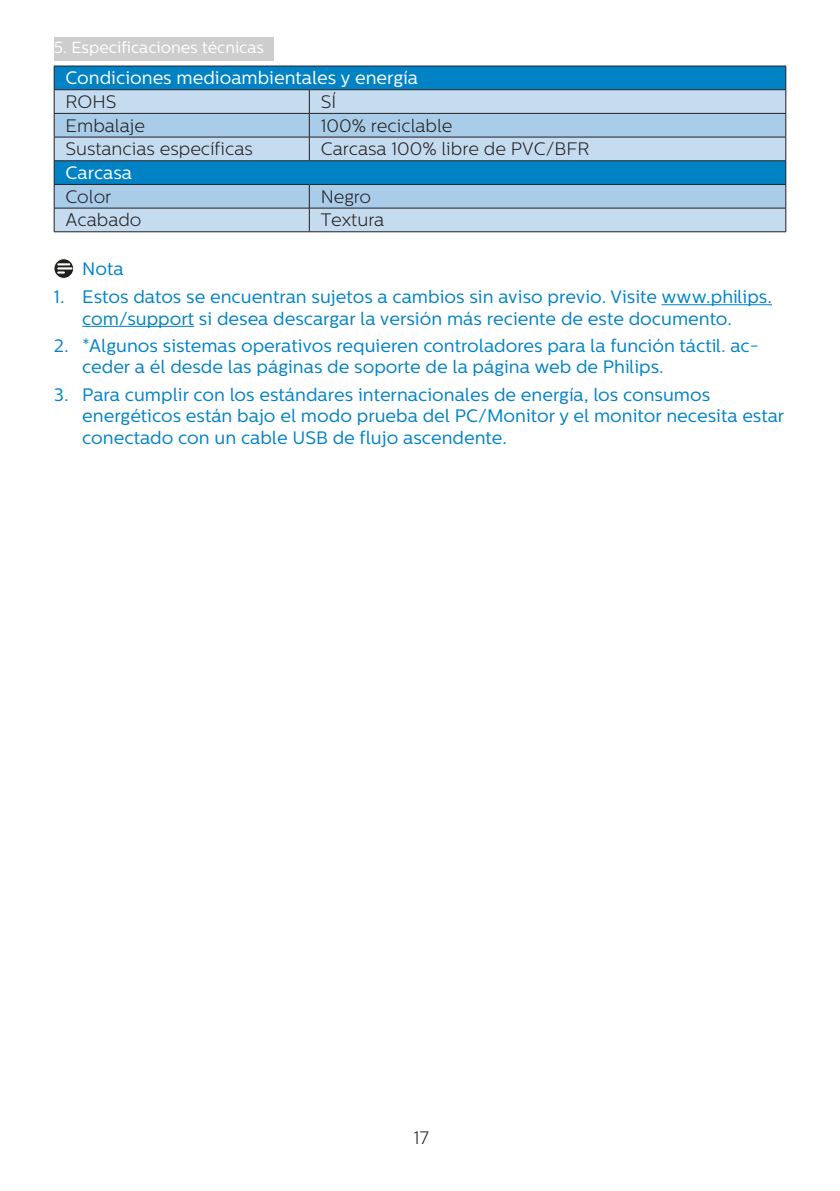
<style>
.page{position:relative;width:840px;height:1191px;background:#fff}
.page>*{position:absolute;margin:0;border:0;box-sizing:border-box;transform-origin:0 0}
.Heading_4_Blue{font:18px/21.6px "Centrale Sans";color:#0082c5}
.t1{font:300 18px "Centrale Sans";color:#231f20}
.t2{font:18px "Centrale Sans";color:#fff}
.t3{font:16px "Centrale Sans";color:#fff}
</style>
<div class="page">
<div style="left:54px;top:37px;width:219px;height:24px;background:#cdcdcd"></div>
<hr style="left:661px;top:304px;width:110px;height:1px;background:#0082c5">
<hr style="left:82px;top:326px;width:112px;height:1px;background:#0082c5">
<div style="left:55px;top:67px;width:730px;height:22px;background:#0082c5"></div>
<div style="left:55px;top:90px;width:730px;height:141px;background:#c5dcf0"></div>
<svg style="left:55px;top:114px;width:730px;height:94px;background:#83bbdf"></svg>
<hr style="left:54px;top:66px;width:255px;height:1px;background:#231f20">
<hr style="left:309px;top:66px;width:476px;height:1px;background:#231f20">
<hr style="left:54px;top:89px;width:255px;height:1px;background:#231f20">
<hr style="left:309px;top:89px;width:476px;height:1px;background:#231f20">
<hr style="left:54px;top:113px;width:255px;height:1px;background:#231f20">
<hr style="left:309px;top:113px;width:476px;height:1px;background:#231f20">
<hr style="left:54px;top:137px;width:255px;height:1px;background:#231f20">
<hr style="left:309px;top:137px;width:476px;height:1px;background:#231f20">
<svg style="left:309px;top:90px;width:1px;height:70px"></svg>
<hr style="left:54px;top:160px;width:255px;height:1px;background:#231f20">
<hr style="left:309px;top:160px;width:476px;height:1px;background:#231f20">
<hr style="left:54px;top:184px;width:255px;height:1px;background:#231f20">
<hr style="left:309px;top:184px;width:476px;height:1px;background:#231f20">
<hr style="left:54px;top:208px;width:255px;height:1px;background:#231f20">
<svg style="left:54px;top:66px;width:1px;height:165px"></svg>
<hr style="left:309px;top:208px;width:476px;height:1px;background:#231f20">
<svg style="left:309px;top:185px;width:1px;height:46px"></svg>
<svg style="left:785px;top:66px;width:1px;height:165px"></svg>
<hr style="left:54px;top:231px;width:255px;height:1px;background:#231f20">
<hr style="left:309px;top:231px;width:476px;height:1px;background:#231f20">
<svg style="left:54px;top:259px;width:20px;height:19px"></svg>
<div style="left:54px;top:259px;width:20px;height:19px;border:1px solid #fff;border-radius:50%"></div>
<svg style="left:58px;top:263px;width:13px;height:11px"></svg>
<p class="t3" style="left:54px;top:38px;width:211px">5. Especificaciones técnicas</p>
<p class="t2" style="left:65px;top:67px;width:354px">Condiciones medioambientales y energía</p>
<p class="t1" style="left:65px;top:91px;width:52px">ROHS</p>
<p class="t1" style="left:320px;top:91px;width:17px">SÍ</p>
<p class="t1" style="left:65px;top:115px;width:81px">Embalaje</p>
<p class="t1" style="left:320px;top:115px;width:133px">100% reciclable</p>
<p class="t1" style="left:65px;top:139px;width:189px">Sustancias específicas</p>
<p class="t1" style="left:320px;top:139px;width:270px">Carcasa 100% libre de PVC/BFR</p>
<p class="t2" style="left:65px;top:162px;width:68px">Carcasa</p>
<p class="t1" style="left:65px;top:186px;width:47px">Color</p>
<p class="t1" style="left:320px;top:186px;width:52px">Negro</p>
<p class="t1" style="left:65px;top:210px;width:78px">Acabado</p>
<p class="t1" style="left:320px;top:210px;width:65px">Textura</p>
<p class="Heading_4_Blue" style="left:82px;top:258px;width:43px">Nota</p>
<p class="Heading_4_Blue" style="left:82px;top:286px;width:690px;text-indent:-28px">1. Estos datos se encuentran sujetos a cambios sin aviso previo. Visite www.philips. com/support si desea descargar la versión más reciente de este documento.</p>
<p class="Heading_4_Blue" style="left:82px;top:335px;width:677px;text-indent:-28px">2. *Algunos sistemas operativos requieren controladores para la función táctil. ac&shy;ceder a él desde las páginas de soporte de la página web de Philips.</p>
<p class="Heading_4_Blue" style="left:82px;top:384px;width:703px;text-indent:-28px">3. Para cumplir con los estándares internacionales de energía, los consumos energéticos están bajo el modo prueba del PC/Monitor y el monitor necesita estar conectado con un cable USB de flujo ascendente.</p>
<p class="t1" style="left:413px;top:1127px;width:17px">17</p>
</div>
